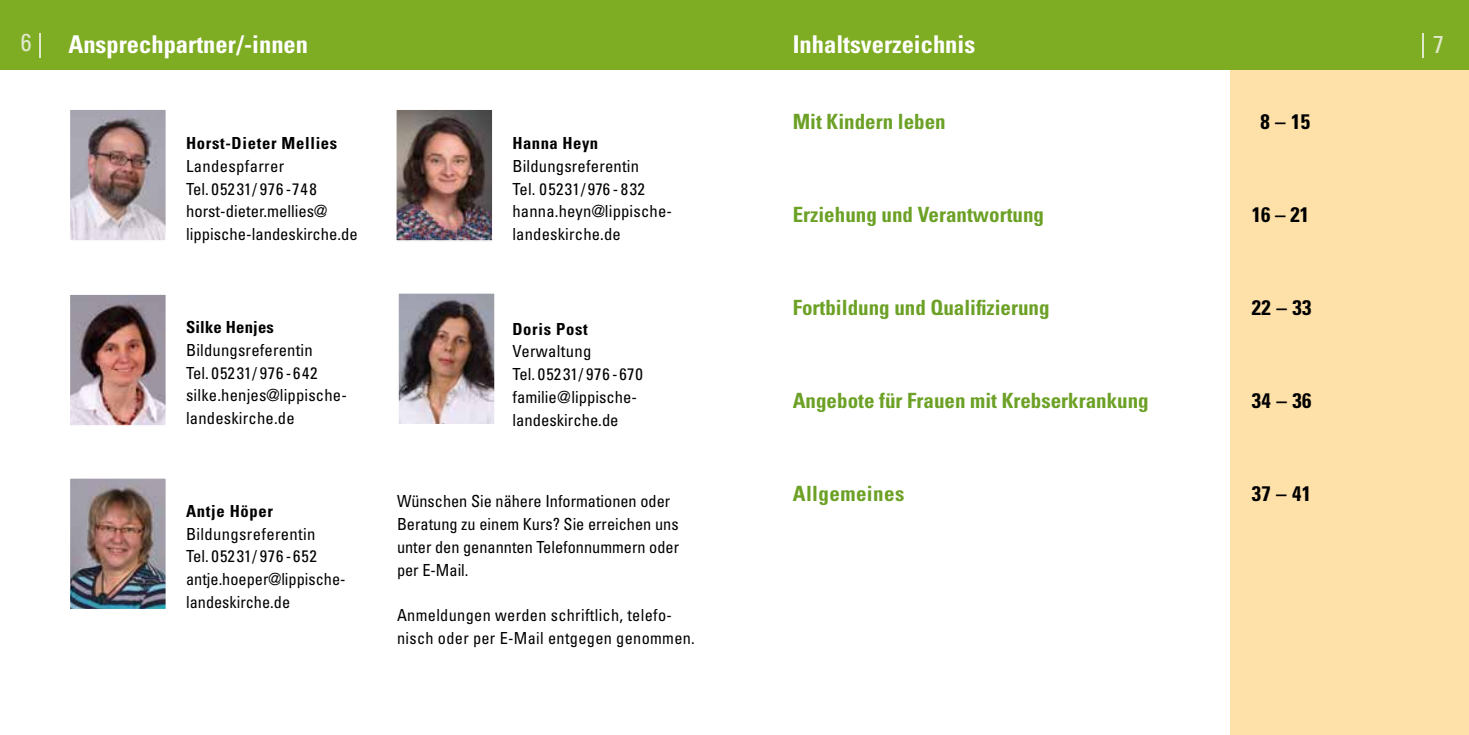
<style>
.page{position:relative;width:1469px;height:735px;background:#fff}
.page>*{position:absolute;margin:0;border:0;box-sizing:border-box;transform-origin:0 0}
.t1{font:700 condensed 24.5px "Univers LT Std";color:#fff}
.t2{font:condensed 24.5px "Univers LT Std";color:#e1e9cb}
.t3{font:700 condensed 21px "Univers LT Std";color:#6ca126}
.t4{font:700 condensed 21px "Univers LT Std";letter-spacing:.02em;color:#000}
.t5{font:700 condensed 21px "Univers LT Std";letter-spacing:.02em;color:#6ca126}
.t6{font:condensed 16.62px/22.8px "Univers LT Std";letter-spacing:.01em;color:#000}
.t7{font:700 condensed 16.62px "Univers LT Std";letter-spacing:.04em;color:#000}
.t8{font:700 condensed 16.62px "Univers LT Std";letter-spacing:.01em;color:#000}
</style>
<div class="page">
<div style="left:1230px;top:59px;width:238px;height:675px;background:#fee0a9"></div>
<div style="left:0;top:0;width:734px;height:69px;background:#7eac23"></div>
<svg style="left:39px;top:33px;width:1px;height:24px"></svg>
<div style="left:734px;top:0;width:734px;height:69px;background:#7eac23"></div>
<hr style="left:1421px;top:33px;width:2px;height:24px;background:#e1e9cb">
<img style="left:71px;top:111px;width:93px;height:128px">
<div style="left:68px;top:108px;width:99px;height:134px;border:2px solid #fff"></div>
<img style="left:400px;top:295px;width:93px;height:127px">
<div style="left:397px;top:292px;width:99px;height:133px;border:2px solid #fff"></div>
<img style="left:71px;top:479px;width:93px;height:128px">
<div style="left:68px;top:476px;width:99px;height:134px;border:2px solid #fff"></div>
<img style="left:71px;top:296px;width:93px;height:127px">
<div style="left:68px;top:293px;width:99px;height:133px;border:2px solid #fff"></div>
<img style="left:398px;top:111px;width:93px;height:128px">
<div style="left:395px;top:108px;width:99px;height:134px;border:2px solid #fff"></div>
<h1 class="t2" style="left:21px;top:27px;width:12px">6</h1>
<h1 class="t1" style="left:68px;top:29px;width:241px">Ansprechpartner/-innen</h1>
<h1 class="t1" style="left:792px;top:29px;width:184px">Inhaltsverzeichnis</h1>
<h1 class="t2" style="left:1432px;top:28px;width:12px">7</h1>
<p class="t7" style="left:186px;top:133px;width:153px">Horst-Dieter Mellies</p>
<p class="t6" style="left:186px;top:154px;width:173px">Landespfarrer<br>Tel. 0 52 31/ 9 76-748 horst-dieter.mellies@ lippische-landeskirche.de</p>
<p class="t8" style="left:186px;top:316px;width:89px">Silke Henjes</p>
<p class="t6" style="left:186px;top:338px;width:162px">Bildungsreferentin<br>Tel. 0 52 31/ 9 76-642 silke.henjes@lippische&shy;landeskirche.de</p>
<p class="t7" style="left:186px;top:500px;width:88px">Antje Höper</p>
<p class="t6" style="left:186px;top:522px;width:161px">Bildungsreferentin<br>Tel. 0 52 31/ 9 76-652 antje.hoeper@lippische&shy;landeskirche.de</p>
<p class="t7" style="left:512px;top:133px;width:87px">Hanna Heyn</p>
<p class="t6" style="left:512px;top:154px;width:161px">Bildungsreferentin<br>Tel. 05231 / 976 - 832 hanna.heyn@lippische&shy;landeskirche.de</p>
<p class="t7" style="left:512px;top:318px;width:77px">Doris Post</p>
<p class="t6" style="left:512px;top:340px;width:132px">Verwaltung<br>Tel. 0 52 31/ 9 76-670 familie@lippische&shy;landeskirche.de</p>
<p class="t6" style="left:397px;top:489px;width:275px">Wünschen Sie nähere Informationen oder</p>
<p class="t6" style="left:397px;top:512px;width:283px;text-align:justify">Beratung zu einem Kurs? Sie erreichen uns unter den genannten Telefonnummern oder per E-Mail.</p>
<p class="t6" style="left:397px;top:603px;width:299px">Anmeldungen werden schriftlich, telefo&shy;nisch oder per E-Mail entgegen genommen.</p>
<p class="t3" style="left:792px;top:109px;width:154px">Mit Kindern leben</p>
<p class="t3" style="left:792px;top:202px;width:253px">Erziehung und Verantwortung</p>
<p class="t3" style="left:792px;top:294px;width:258px">Fortbildung und Qualifizierung</p>
<p class="t3" style="left:792px;top:387px;width:357px">Angebote für Frauen mit Krebserkrankung</p>
<p class="t5" style="left:792px;top:480px;width:113px">Allgemeines</p>
<p class="t4" style="left:1260px;top:109px;width:51px">8 – 15</p>
<p class="t4" style="left:1251px;top:202px;width:59px">16 – 21</p>
<p class="t4" style="left:1251px;top:294px;width:61px">22 – 33</p>
<p class="t4" style="left:1251px;top:387px;width:61px">34 – 36</p>
<p class="t4" style="left:1251px;top:480px;width:61px">37 – 41</p>
</div>
